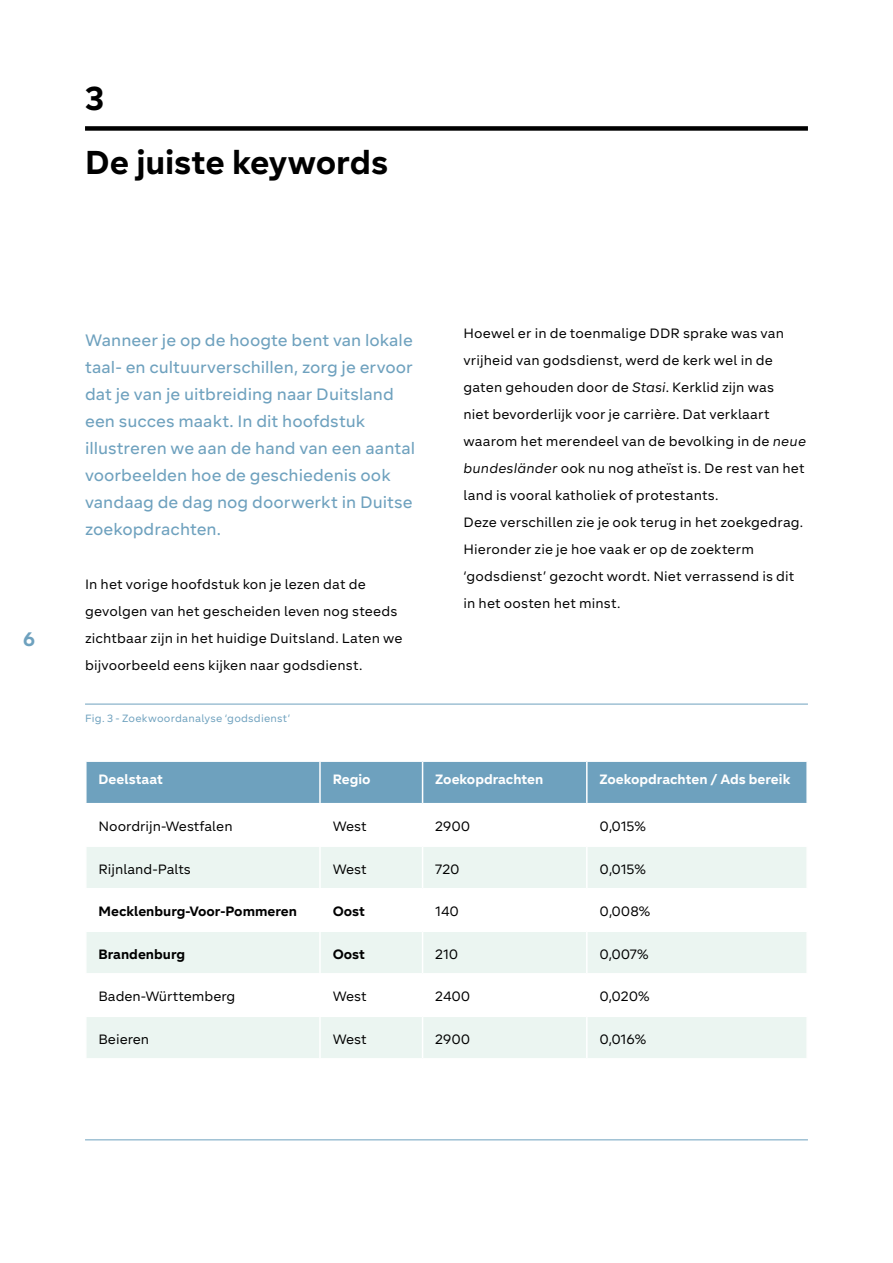
<style>
.page{position:relative;width:893px;height:1263px;background:#fff}
.page>*{position:absolute;margin:0;border:0;box-sizing:border-box;transform-origin:0 0}
.t1{font:700 33px "Segma";letter-spacing:-.005em;color:#000}
.t2{font:700 19.5px "Segma";color:#6ea1be}
.t3{font:500 16.5px/27px "Segma";color:#6ea1be}
.t4{font:13.5px/27px "Segma";letter-spacing:.01em;color:#000}
.t5{font:700 13.5px "Segma";color:#fff}
.t6{font:700 13.5px "Segma";color:#000}
.t7{font:10.5px "Segma";letter-spacing:.02em;color:#6ea1be}
.s1{font-style:italic}
</style>
<div class="page">
<div style="left:85px;top:126px;width:723px;height:5px;background:#000"></div>
<hr style="left:85px;top:704px;width:723px;height:1px;background:#6ea1be">
<div style="left:87px;top:762px;width:719px;height:41px;background:#6ea1be"></div>
<svg style="left:87px;top:847px;width:719px;height:211px;fill:#ebf5f1"></svg>
<hr style="left:319px;top:762px;width:2px;height:41px;background:#fff">
<hr style="left:422px;top:762px;width:1px;height:41px;background:#fff">
<hr style="left:586px;top:762px;width:2px;height:41px;background:#fff">
<hr style="left:319px;top:847px;width:2px;height:41px;background:#fff">
<hr style="left:422px;top:847px;width:1px;height:41px;background:#fff">
<hr style="left:586px;top:847px;width:2px;height:41px;background:#fff">
<hr style="left:85px;top:888px;width:235px;height:1px;background:#fff">
<hr style="left:320px;top:888px;width:103px;height:1px;background:#fff">
<hr style="left:319px;top:889px;width:2px;height:41px;background:#fff">
<hr style="left:423px;top:888px;width:164px;height:1px;background:#fff">
<hr style="left:422px;top:889px;width:1px;height:41px;background:#fff">
<hr style="left:587px;top:888px;width:221px;height:1px;background:#fff">
<hr style="left:586px;top:889px;width:2px;height:41px;background:#fff">
<hr style="left:85px;top:930px;width:235px;height:2px;background:#fff">
<hr style="left:320px;top:930px;width:103px;height:2px;background:#fff">
<hr style="left:319px;top:932px;width:2px;height:41px;background:#fff">
<hr style="left:423px;top:930px;width:164px;height:2px;background:#fff">
<hr style="left:422px;top:932px;width:1px;height:41px;background:#fff">
<hr style="left:587px;top:930px;width:221px;height:2px;background:#fff">
<hr style="left:586px;top:932px;width:2px;height:41px;background:#fff">
<hr style="left:85px;top:973px;width:235px;height:1px;background:#fff">
<hr style="left:320px;top:973px;width:103px;height:1px;background:#fff">
<hr style="left:319px;top:974px;width:2px;height:41px;background:#fff">
<hr style="left:423px;top:973px;width:164px;height:1px;background:#fff">
<hr style="left:422px;top:974px;width:1px;height:41px;background:#fff">
<hr style="left:587px;top:973px;width:221px;height:1px;background:#fff">
<hr style="left:586px;top:974px;width:2px;height:41px;background:#fff">
<hr style="left:85px;top:1015px;width:235px;height:2px;background:#fff">
<hr style="left:320px;top:1015px;width:103px;height:2px;background:#fff">
<hr style="left:319px;top:1017px;width:2px;height:41px;background:#fff">
<hr style="left:423px;top:1015px;width:164px;height:2px;background:#fff">
<hr style="left:422px;top:1017px;width:1px;height:41px;background:#fff">
<hr style="left:587px;top:1015px;width:221px;height:2px;background:#fff">
<hr style="left:586px;top:1017px;width:2px;height:41px;background:#fff">
<hr style="left:85px;top:1139px;width:723px;height:1px;background:#6ea1be">
<h1 class="t1" style="left:85px;top:76px;width:20px">3</h1>
<h1 class="t1" style="left:85px;top:140px;width:305px">De juiste keywords</h1>
<h2 class="t2" style="left:23px;top:626px;width:13px">6</h2>
<p class="t3" style="left:85px;top:326px;width:332px">Wanneer je op de hoogte bent van lokale taal- en cultuurverschillen, zorg je ervoor dat je van je uitbreiding naar Duitsland een succes maakt. In dit hoofdstuk illustreren we aan de hand van een aantal voorbeelden hoe de geschiedenis ook vandaag de dag nog doorwerkt in Duitse zoekopdrachten.</p>
<p class="t4" style="left:85px;top:570px;width:319px">In het vorige hoofdstuk kon je lezen dat de gevolgen van het gescheiden leven nog steeds zichtbaar zijn in het huidige Duitsland. Laten we bijvoorbeeld eens kijken naar godsdienst.</p>
<p class="t7" style="left:85px;top:712px;width:207px">Fig. 3 - Zoekwoordanalyse ‘godsdienst’</p>
<p class="t4" style="left:463px;top:319px;width:344px">Hoewel er in de toenmalige DDR sprake was van vrijheid van godsdienst, werd de kerk wel in de gaten gehouden door de <span class="s1">Stasi</span>. Kerklid zijn was<br>niet bevorderlijk voor je carrière. Dat verklaart waarom het merendeel van de bevolking in de <span class="s1">neue bundesländer</span> ook nu nog atheïst is. De rest van het land is vooral katholiek of protestants.<br>Deze verschillen zie je ook terug in het zoekgedrag.<br>Hieronder zie je hoe vaak er op de zoekterm ‘godsdienst’ gezocht wordt. Niet verrassend is dit in het oosten het minst.</p>
<p class="t5" style="left:99px;top:770px;width:66px">Deelstaat</p>
<p class="t5" style="left:333px;top:770px;width:39px">Regio</p>
<p class="t5" style="left:435px;top:770px;width:109px">Zoekopdrachten</p>
<p class="t5" style="left:600px;top:770px;width:192px">Zoekopdrachten / Ads bereik</p>
<p class="t4" style="left:99px;top:812px;width:136px">Noordrijn-Westfalen</p>
<p class="t4" style="left:333px;top:812px;width:35px">West</p>
<p class="t4" style="left:435px;top:812px;width:37px">2900</p>
<p class="t4" style="left:600px;top:812px;width:48px">0,015%</p>
<p class="t4" style="left:99px;top:855px;width:94px">Rijnland-Palts</p>
<p class="t4" style="left:333px;top:855px;width:35px">West</p>
<p class="t4" style="left:435px;top:855px;width:26px">720</p>
<p class="t4" style="left:599px;top:855px;width:48px">0,015%</p>
<p class="t6" style="left:99px;top:902px;width:200px">Mecklenburg-Voor-Pommeren</p>
<p class="t6" style="left:333px;top:902px;width:34px">Oost</p>
<p class="t4" style="left:435px;top:897px;width:25px">140</p>
<p class="t4" style="left:599px;top:897px;width:52px">0,008%</p>
<p class="t6" style="left:98px;top:945px;width:88px">Brandenburg</p>
<p class="t6" style="left:333px;top:945px;width:34px">Oost</p>
<p class="t4" style="left:435px;top:940px;width:25px">210</p>
<p class="t4" style="left:599px;top:940px;width:51px">0,007%</p>
<p class="t4" style="left:98px;top:982px;width:138px">Baden-Württemberg</p>
<p class="t4" style="left:333px;top:982px;width:35px">West</p>
<p class="t4" style="left:435px;top:982px;width:37px">2400</p>
<p class="t4" style="left:599px;top:982px;width:52px">0,020%</p>
<p class="t4" style="left:98px;top:1025px;width:52px">Beieren</p>
<p class="t4" style="left:333px;top:1025px;width:35px">West</p>
<p class="t4" style="left:435px;top:1025px;width:37px">2900</p>
<p class="t4" style="left:599px;top:1025px;width:48px">0,016%</p>
</div>
